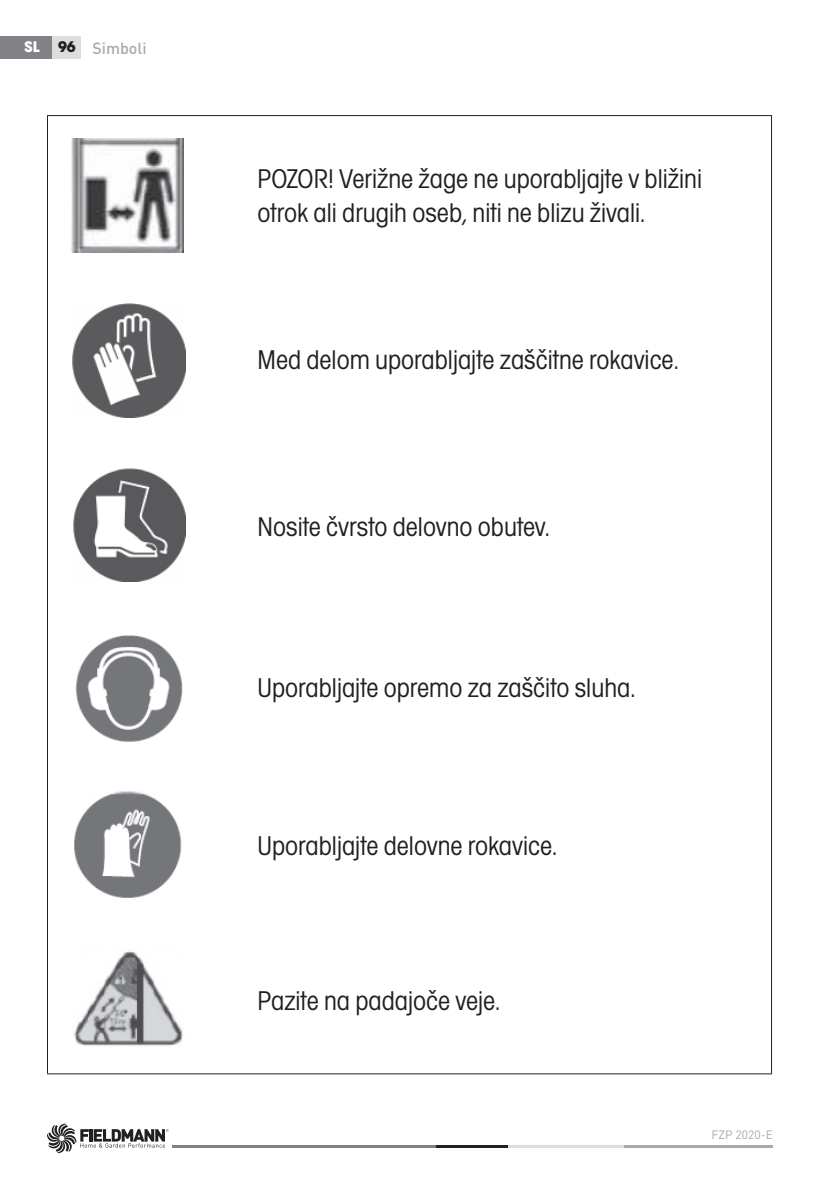
<style>
.page{position:relative;width:840px;height:1193px;background:#fff}
.page>*{position:absolute;margin:0;border:0;box-sizing:border-box;transform-origin:0 0}
.t1{font:28px/33.6px "Avant Gar Got Itc TOT Boo Con";color:#231f20}
.t2{font:500 16px "DIN Pro";color:#a8a9ad}
.t3{font:700 16px "Avant Gar Got Itc TOT";color:#fff}
.t4{font:12px "DIN Pro";color:#a8a9ad}
.s1{color:#231f20}
</style>
<div class="page">
<hr style="left:623px;top:1144px;width:150px;height:3px;background:#a8a9ad">
<hr style="left:508px;top:1144px;width:115px;height:3px;background:#dcdddf">
<hr style="left:172px;top:1144px;width:264px;height:3px;background:#808285">
<hr style="left:436px;top:1144px;width:72px;height:3px;background:#231f20">
<svg style="left:47px;top:1123px;width:122px;height:29px"></svg>
<div style="left:0;top:36px;width:53px;height:22px;background:#808285"></div>
<div style="left:53px;top:36px;width:28px;height:22px;background:#dcdddf"></div>
<hr style="left:47px;top:115px;width:725px;height:1px;background:#231f20">
<hr style="left:47px;top:116px;width:1px;height:957px;background:#231f20">
<hr style="left:771px;top:116px;width:1px;height:957px;background:#231f20">
<hr style="left:47px;top:1073px;width:725px;height:1px;background:#231f20">
<img style="left:70px;top:138px;width:114px;height:114px">
<img style="left:72px;top:303px;width:113px;height:114px">
<img style="left:73px;top:468px;width:113px;height:113px">
<img style="left:75px;top:635px;width:108px;height:107px">
<img style="left:74px;top:791px;width:108px;height:107px">
<img style="left:73px;top:951px;width:110px;height:95px">
<p class="t3" style="left:24px;top:41px;width:53px">SL <span class="s1">96</span></p>
<p class="t2" style="left:92px;top:42px;width:56px">Simboli</p>
<p class="t1" style="left:257px;top:165px;width:446px">POZOR! Verižne žage ne uporabljajte v bližini otrok ali drugih oseb, niti ne blizu živali.</p>
<p class="t1" style="left:257px;top:346px;width:422px">Med delom uporabljajte zaščitne rokavice.</p>
<p class="t1" style="left:257px;top:512px;width:294px">Nosite čvrsto delovno obutev.</p>
<p class="t1" style="left:257px;top:672px;width:379px">Uporabljajte opremo za zaščito sluha.</p>
<p class="t1" style="left:257px;top:831px;width:301px">Uporabljajte delovne rokavice.</p>
<p class="t1" style="left:257px;top:985px;width:244px">Pazite na padajoče veje.</p>
<p class="t4" style="left:711px;top:1130px;width:63px">FZP 2020-E</p>
</div>
